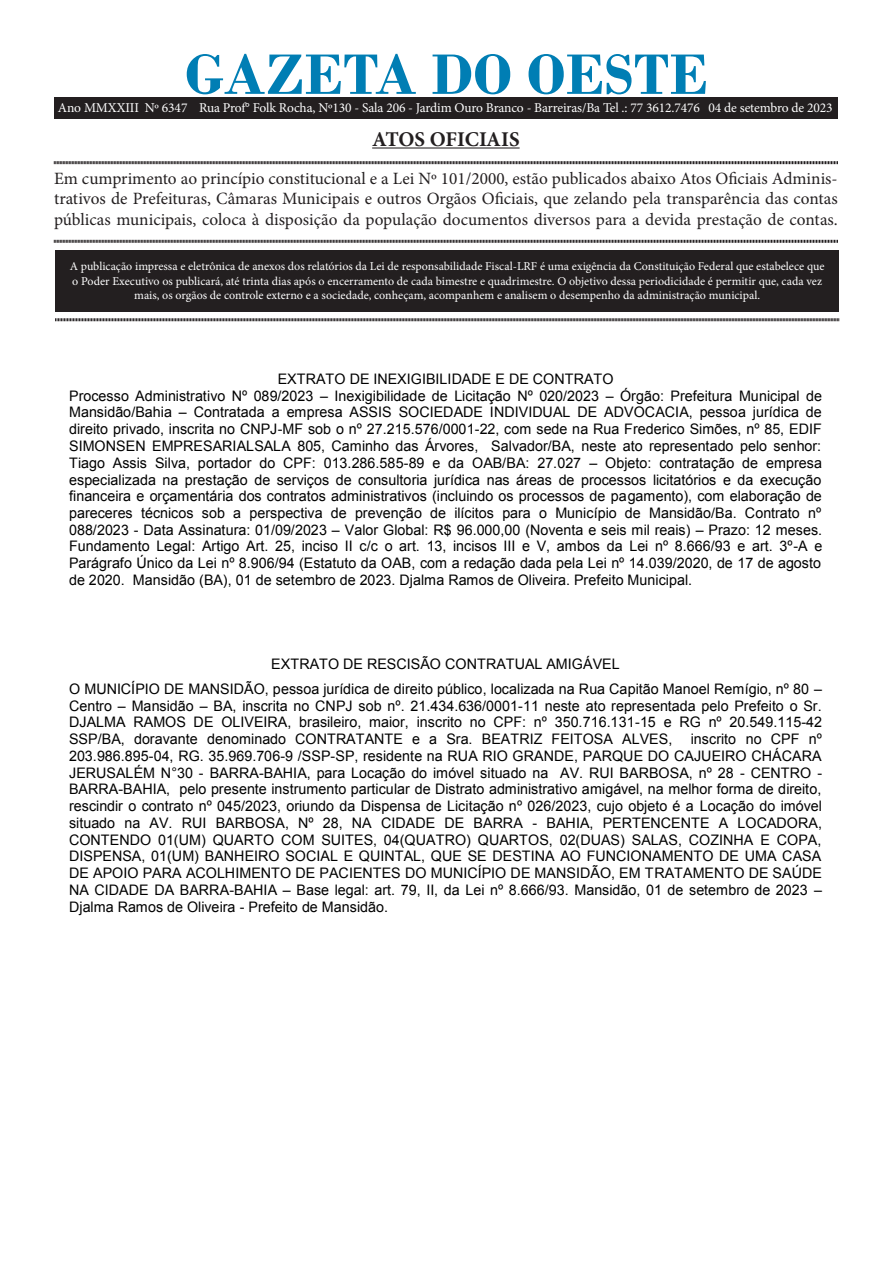
<style>
.page{position:relative;width:893px;height:1263px;background:#fff}
.page>*{position:absolute;margin:0;border:0;box-sizing:border-box;transform-origin:0 0}
.t1{font:700 60px "Bodoni";color:#007eb4}
.t2{font:700 21px "Minion Pro";letter-spacing:-.005em;color:#231f20}
.t3{font:17.25px/20.7px "Minion Pro";color:#231f20;text-align:justify}
.t4{font:14.55px/16.8px "Arial";color:#000;text-align:justify}
.t5{font:13.5px "Minion Pro";letter-spacing:-.01em;color:#fff}
.t6{font:12px/14.4px "Minion Pro";color:#fff;text-align:center}
.s1{font-style:inherit}
</style>
<div class="page">
<div style="left:55px;top:250px;width:784px;height:61px;background:#231f20"></div>
<hr style="left:372px;top:147px;width:148px;height:2px;background:#231f20">
<svg style="left:54px;top:161px;width:784px;height:4px"></svg>
<svg style="left:54px;top:239px;width:784px;height:4px"></svg>
<svg style="left:55px;top:318px;width:784px;height:4px"></svg>
<div style="left:54px;top:98px;width:784px;height:20px;background:#231f20"></div>
<p class="t1" style="left:185px;top:39px;width:525px">GAZETA DO OESTE</p>
<p class="t2" style="left:372px;top:124px;width:149px">ATOS OFICIAIS</p>
<p class="t3" style="left:54px;top:168px;width:785px">Em cumprimento ao princípio constitucional e a Lei Nº 101/2000, estão publicados abaixo Atos Oficiais Adminis&shy;trativos de Prefeituras, Câmaras Municipais e outros Orgãos Oficiais, que zelando pela transparência das contas públicas municipais, coloca à disposição da população documentos diversos para a devida prestação de contas.</p>
<p class="t6" style="left:70px;top:259px;width:756px">A publicação impressa e eletrônica de anexos dos relatórios da Lei de responsabilidade Fiscal-LRF é uma exigência da Constituição Federal que estabelece que o Poder Executivo os publicará, até trinta dias após o encerramento de cada bimestre e quadrimestre. O objetivo dessa periodicidade é permitir que, cada vez mais, os orgãos de controle externo e a sociedade, conheçam, acompanhem e analisem o desempenho da administração municipal.</p>
<p class="t5" style="left:58px;top:98px;width:776px">Ano MMXXIII Nº 6347 Rua Prof° Folk Rocha, Nº130 - Sala 206 - Jardim Ouro Branco - Barreiras/Ba Tel .: 77 3612.7476 04 de setembro de 2023</p>
<p class="t4" style="left:69px;top:371px;width:755px;text-align:left;text-indent:209px">EXTRATO DE INEXIGIBILIDADE E DE CONTRATO<br>Processo Administrativo Nº 089/2023 <span class="s1">–</span> Inexigibilidade de Licitação Nº 020/2023 <span class="s1">–</span> Órgão: Prefeitura Municipal de Mansidão/Bahia <span class="s1">–</span> Contratada a empresa ASSIS SOCIEDADE INDIVIDUAL DE ADVOCACIA, pessoa jurídica de direito privado, inscrita no CNPJ-MF sob o nº 27.215.576/0001-22, com sede na Rua Frederico Simões, nº 85, EDIF SIMONSEN EMPRESARIALSALA 805, Caminho das Árvores, Salvador/BA, neste ato representado pelo senhor:<br>Tiago Assis Silva, portador do CPF: 013.286.585-89 e da OAB/BA: 27.027 <span class="s1">–</span> Objeto: contratação de empresa especializada na prestação de serviços de consultoria jurídica nas áreas de processos licitatórios e da execução financeira e orçamentária dos contratos administrativos (incluindo os processos de pagamento), com elaboração de pareceres técnicos sob a perspectiva de prevenção de ilícitos para o Município de Mansidão/Ba. Contrato nº 088/2023 - Data Assinatura: 01/09/2023 <span class="s1">–</span> Valor Global: R$ 96.000,00 (Noventa e seis mil reais) <span class="s1">–</span> Prazo: 12 meses.<br>Fundamento Legal: Artigo Art. 25, inciso II c/c o art. 13, incisos III e V, ambos da Lei nº 8.666/93 e art. 3º-A e Parágrafo Único da Lei nº 8.906/94 (Estatuto da OAB, com a redação dada pela Lei nº 14.039/2020, de 17 de agosto de 2020. Mansidão (BA), 01 de setembro de 2023. Djalma Ramos de Oliveira. Prefeito Municipal.</p>
<p class="t4" style="left:69px;top:651px;width:754px;line-height:25.2px;text-align:center">EXTRATO DE RESCISÃO CONTRATUAL AMIGÁVEL<br>O MUNICÍPIO DE MANSIDÃO, pessoa jurídica de direito público, localizada na Rua Capitão Manoel Remígio, nº 80 <span class="s1">–</span></p>
<p class="t4" style="left:69px;top:697px;width:754px">Centro <span class="s1">–</span> Mansidão <span class="s1">–</span> BA, inscrita no CNPJ sob nº. 21.434.636/0001-11 neste ato representada pelo Prefeito o Sr.<br>DJALMA RAMOS DE OLIVEIRA, brasileiro, maior, inscrito no CPF: nº 350.716.131-15 e RG nº 20.549.115-42<br>SSP/BA, doravante denominado CONTRATANTE e a Sra. BEATRIZ FEITOSA ALVES,</p>
<p class="t4" style="left:69px;top:731px;width:754px;text-indent:622px">inscrito no CPF nº 203.986.895-04, RG. 35.969.706-9 /SSP-SP, residente na RUA RIO GRANDE, PARQUE DO CAJUEIRO CHÁCARA JERUSALÉM N°30 - BARRA-BAHIA, para Locação do imóvel situado na AV. RUI BARBOSA, nº 28 - CENTRO - BARRA-BAHIA, pelo presente instrumento particular de Distrato administrativo amigável, na melhor forma de direito, rescindir o contrato nº 045/2023, oriundo da Dispensa de Licitação nº 026/2023, cujo objeto é a Locação do imóvel situado na AV. RUI BARBOSA, Nº 28, NA CIDADE DE BARRA - BAHIA, PERTENCENTE A LOCADORA, CONTENDO 01(UM) QUARTO COM SUITES, 04(QUATRO) QUARTOS, 02(DUAS) SALAS, COZINHA E COPA, DISPENSA, 01(UM) BANHEIRO SOCIAL E QUINTAL, QUE SE DESTINA AO FUNCIONAMENTO DE UMA CASA DE APOIO PARA ACOLHIMENTO DE PACIENTES DO MUNICÍPIO DE MANSIDÃO, EM TRATAMENTO DE SAÚDE NA CIDADE DA BARRA-BAHIA <span class="s1">–</span> Base legal: art. 79, II, da Lei nº 8.666/93. Mansidão, 01 de setembro de 2023 <span class="s1">– </span>Djalma Ramos de Oliveira - Prefeito de Mansidão.</p>
</div>
